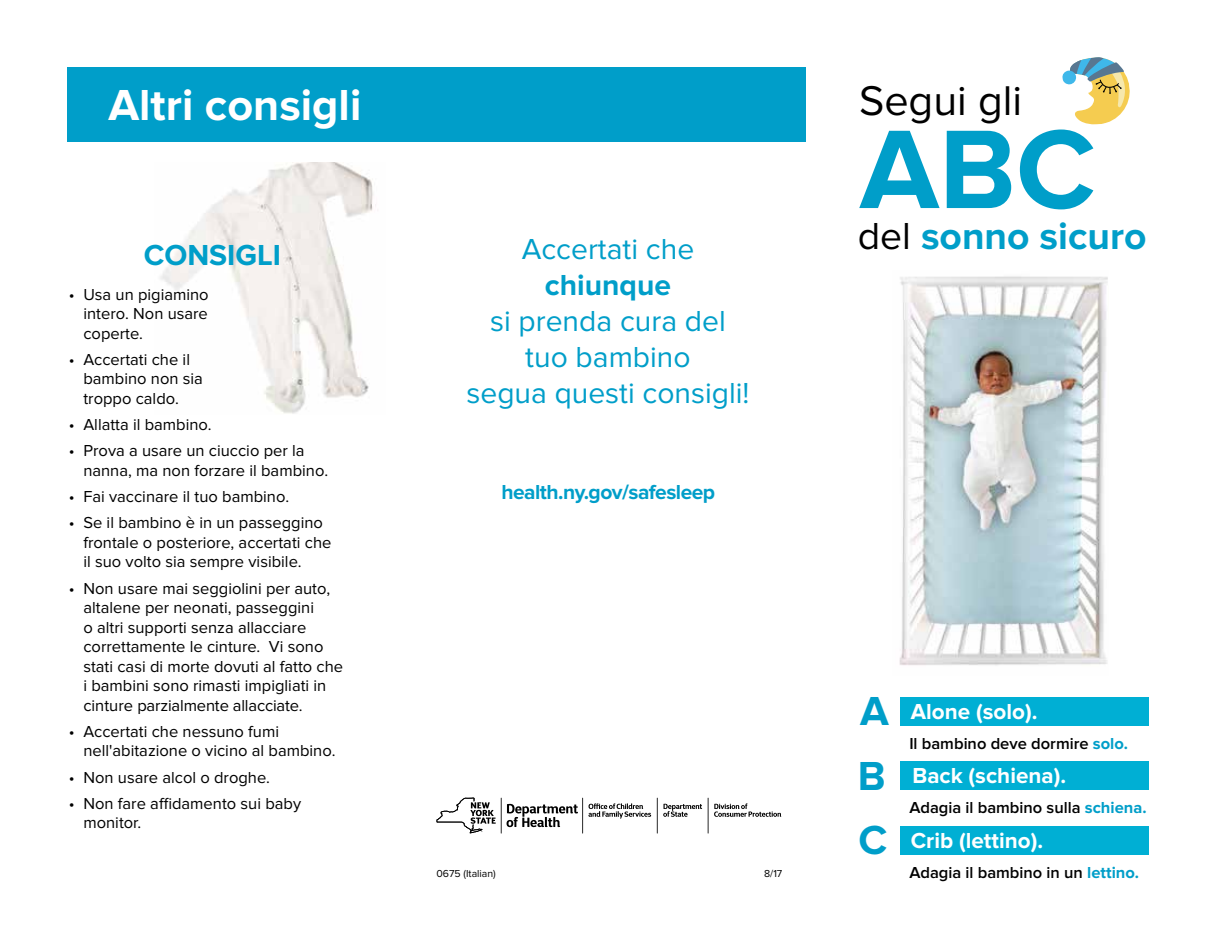
<style>
.page{position:relative;width:1216px;height:945px;background:#fff}
.page>*{position:absolute;margin:0;border:0;box-sizing:border-box;transform-origin:0 0}
.t1{font:700 115.8px "Proxima Nova";color:#009ec9}
.t2{font:700 45px "Proxima Nova";color:#fff}
.t3{font:43.05px "Proxima Nova";color:#000}
.t4{font:700 42px/64.5px "Proxima Nova";color:#009ec9;text-align:justify}
.t5{font:700 39px "Proxima Nova";color:#009ec9}
.t6{font:30px/36px "Proxima Nova";color:#009ec9;text-align:center}
.t7{font:700 30px "Proxima Nova";color:#009ec9}
.t8{font:700 22.5px "Proxima Nova";color:#fff}
.t9{font:700 21px "Proxima Nova";letter-spacing:-.025em;color:#009ec9}
.t10{font:16.5px/19.5px "Proxima Nova";color:#000}
.t11{font:600 16.5px "Proxima Nova";color:#000}
.t12{font:10.5px "Proxima Nova";color:#000}
.s1{font-weight:400;color:#000}
.s2{font-weight:700;color:#009ec9}
</style>
<div class="page">
<img style="left:160px;top:163px;width:216px;height:251px">
<img style="left:899px;top:276px;width:209px;height:390px">
<div style="left:899px;top:697px;width:249px;height:28px;background:#00afd4"></div>
<div style="left:899px;top:761px;width:249px;height:28px;background:#00afd4"></div>
<div style="left:899px;top:826px;width:249px;height:28px;background:#00afd4"></div>
<div style="left:68px;top:68px;width:738px;height:74px;background:#009ec9"></div>
<svg style="left:1061px;top:70px;width:15px;height:15px"></svg>
<svg style="left:1069px;top:57px;width:61px;height:68px"></svg>
<svg style="left:506px;top:804px;width:72px;height:23px"></svg>
<svg style="left:436px;top:798px;width:59px;height:35px"></svg>
<hr style="left:500px;top:798px;width:1px;height:36px;background:#000">
<hr style="left:707px;top:798px;width:1px;height:36px;background:#000">
<svg style="left:663px;top:804px;width:39px;height:13px"></svg>
<svg style="left:588px;top:803px;width:63px;height:16px"></svg>
<svg style="left:714px;top:803px;width:67px;height:14px"></svg>
<hr style="left:582px;top:798px;width:1px;height:36px;background:#000">
<hr style="left:656px;top:798px;width:1px;height:36px;background:#000">
<h2 class="t2" style="left:108px;top:79px;width:254px">Altri consigli</h2>
<h3 class="t7" style="left:144px;top:238px;width:139px">CONSIGLI</h3>
<p class="t10" style="left:83px;top:285px;width:127px;text-align:justify;text-indent:-14px">• Usa un pigiamino intero. Non usare coperte.</p>
<p class="t10" style="left:83px;top:350px;width:121px;text-indent:-14px">• Accertati che il bambino non sia troppo caldo.</p>
<p class="t10" style="left:69px;top:415px;width:144px">• Allatta il bambino.</p>
<p class="t10" style="left:83px;top:441px;width:246px;text-indent:-14px">• Prova a usare un ciuccio per la nanna, ma non forzare il bambino.</p>
<p class="t10" style="left:69px;top:487px;width:222px">• Fai vaccinare il tuo bambino.</p>
<p class="t10" style="left:83px;top:513px;width:249px;text-indent:-14px">• Se il bambino è in un passeggino frontale o posteriore, accertati che il suo volto sia sempre visibile.</p>
<p class="t10" style="left:83px;top:579px;width:261px;text-indent:-14px">• Non usare mai seggiolini per auto, altalene per neonati, passeggini<br>o altri supporti senza allacciare correttamente le cinture. Vi sono stati casi di morte dovuti al fatto che i bambini sono rimasti impigliati in cinture parzialmente allacciate.</p>
<p class="t10" style="left:83px;top:722px;width:253px;text-indent:-14px">• Accertati che nessuno fumi nell'abitazione o vicino al bambino.</p>
<p class="t10" style="left:69px;top:768px;width:202px">• Non usare alcol o droghe.</p>
<p class="t10" style="left:83px;top:794px;width:219px;text-indent:-14px">• Non fare affidamento sui baby monitor.</p>
<h3 class="t6" style="left:521px;top:232px;width:174px">Accertati che</h3>
<h3 class="t7" style="left:544px;top:268px;width:128px">chiunque</h3>
<h3 class="t6" style="left:466px;top:304px;width:284px">si prenda cura del tuo bambino<br>segua questi consigli!</h3>
<p class="t9" style="left:501px;top:480px;width:215px">health.ny.gov/safesleep</p>
<h3 class="t3" style="left:858px;top:76px;width:164px">Segui gli</h3>
<h1 class="t1" style="left:859px;top:103px;width:237px">ABC</h1>
<h3 class="t5" style="left:857px;top:213px;width:290px"><span class="s1">del</span> sonno sicuro</h3>
<p class="t12" style="left:436px;top:867px;width:61px">0675 (Italian)</p>
<p class="t12" style="left:764px;top:867px;width:20px">8/17</p>
<h3 class="t4" style="left:857px;top:680px;width:32px">A B C</h3>
<h3 class="t8" style="left:910px;top:699px;width:128px">Alone (solo).</h3>
<p class="t11" style="left:909px;top:734px;width:220px">Il bambino deve dormire <span class="s2">solo.</span></p>
<h3 class="t8" style="left:912px;top:763px;width:155px">Back (schiena).</h3>
<p class="t11" style="left:909px;top:799px;width:239px">Adagia il bambino sulla <span class="s2">schiena.</span></p>
<h3 class="t8" style="left:910px;top:828px;width:134px">Crib (lettino).</h3>
<p class="t11" style="left:909px;top:863px;width:231px">Adagia il bambino in un <span class="s2">lettino.</span></p>
</div>
